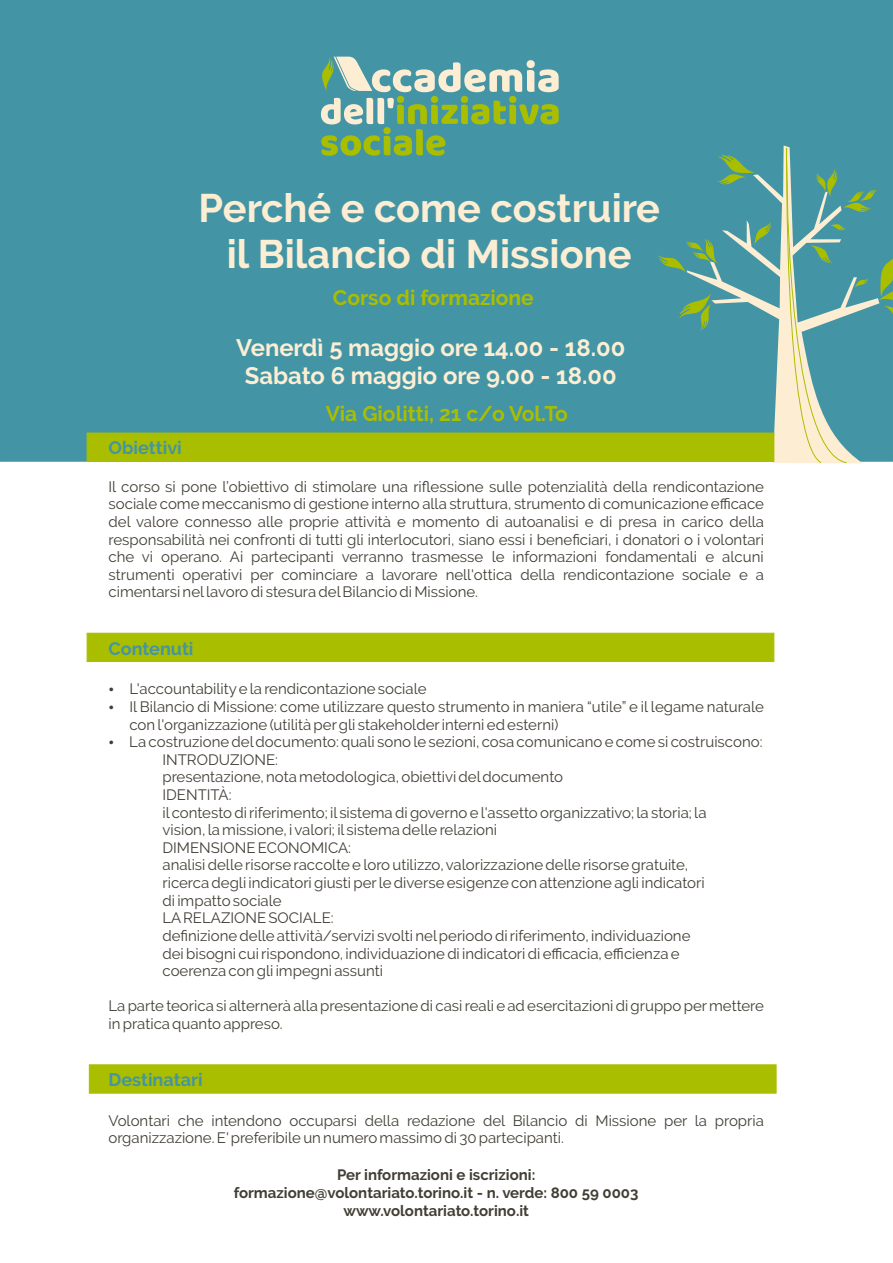
<style>
.page{position:relative;width:893px;height:1263px;background:#fff}
.page>*{position:absolute;margin:0;border:0;box-sizing:border-box;transform-origin:0 0}
.t1{font:700 39.75px/46.7px "Raleway";color:#fdeed3;text-align:center}
.t2{font:700 23.85px/27.9px "Raleway";color:#fdeed3;text-align:center}
.t3{font:700 21px "Raleway";color:#aabe00}
.t4{font:700 18px "Raleway";color:#4395a5}
.t5{font:15px/17.5px "Raleway";color:#423e35}
.t6{font:700 15px/17.5px "Raleway";color:#423e35;text-align:center}
</style>
<div class="page">
<div style="left:0;top:0;width:893px;height:462px;background:#4395a5"></div>
<svg style="left:687px;top:145px;width:193px;height:318px;background:#599faa"></svg>
<svg style="left:679px;top:294px;width:32px;height:36px"></svg>
<svg style="left:718px;top:155px;width:37px;height:29px"></svg>
<svg style="left:658px;top:237px;width:59px;height:36px;background:#5a9e87"></svg>
<svg style="left:754px;top:222px;width:17px;height:23px"></svg>
<svg style="left:784px;top:147px;width:109px;height:317px;background:#6faaa7"></svg>
<svg style="left:315px;top:57px;width:244px;height:99px;background:#76ac92"></svg>
<div style="left:86px;top:432px;width:689px;height:30px;background:#aabe00"></div>
<svg style="left:86px;top:632px;width:689px;height:30px;background:#acbf07"></svg>
<svg style="left:88px;top:1064px;width:689px;height:30px;background:#abbf05"></svg>
<h1 class="t1" style="left:199px;top:184px;width:463px">Perché e come costruire il Bilancio di Missione</h1>
<h3 class="t3" style="left:333px;top:286px;width:202px">Corso di formazione</h3>
<h2 class="t2" style="left:236px;top:334px;width:391px">Venerdì 5 maggio ore 14.00 - 18.00<br>Sabato 6 maggio ore 9.00 - 18.00</h2>
<h3 class="t3" style="left:326px;top:401px;width:244px">Via Giolitti, 21 c/o Vol.To</h3>
<p class="t4" style="left:109px;top:437px;width:75px">Obiettivi</p>
<p class="t5" style="left:109px;top:478px;width:657px;text-align:justify">Il corso si pone l’obiettivo di stimolare una riflessione sulle potenzialità della rendicontazione sociale come meccanismo di gestione interno alla struttura, strumento di comunicazione efficace del valore connesso alle proprie attività e momento di autoanalisi e di presa in carico della responsabilità nei confronti di tutti gli interlocutori, siano essi i beneficiari, i donatori o i volontari che vi operano. Ai partecipanti verranno trasmesse le informazioni fondamentali e alcuni strumenti operativi per cominciare a lavorare nell'ottica della rendicontazione sociale e a cimentarsi nellavoro di stesura delBilancio di Missione.</p>
<p class="t4" style="left:109px;top:638px;width:86px">Contenuti</p>
<p class="t5" style="left:129px;top:680px;width:299px">L'accountabilitye la rendicontazione sociale</p>
<p class="t5" style="left:129px;top:698px;width:636px">Il Bilancio di Missione: come utilizzare questo strumento in maniera “utile” e il legame naturale</p>
<p class="t5" style="left:129px;top:715px;width:431px">con l'organizzazione (utilità pergli stakeholderinterni ed esterni)</p>
<p class="t5" style="left:129px;top:733px;width:635px">La costruzione deldocumento: quali sono le sezioni, cosa comunicano e come si costruiscono:</p>
<p class="t5" style="left:162px;top:751px;width:117px">INTRODUZIONE:</p>
<p class="t5" style="left:162px;top:768px;width:402px">presentazione, nota metodologica, obiettivi deldocumento</p>
<p class="t5" style="left:162px;top:786px;width:71px">IDENTITÀ:</p>
<p class="t5" style="left:162px;top:803px;width:545px">ilcontesto di riferimento; il sistema di governo e l'assetto organizzativo; la storia; la</p>
<p class="t5" style="left:162px;top:821px;width:336px">vision, la missione, i valori; il sistema delle relazioni</p>
<p class="t5" style="left:162px;top:839px;width:190px">DIMENSIONE ECONOMICA:</p>
<p class="t5" style="left:162px;top:856px;width:527px">analisi delle risorse raccolte e loro utilizzo, valorizzazione delle risorse gratuite,</p>
<p class="t5" style="left:162px;top:874px;width:544px">ricerca degli indicatori giusti perle diverse esigenze con attenzione agli indicatori</p>
<p class="t5" style="left:162px;top:891px;width:121px">di impatto sociale</p>
<p class="t5" style="left:162px;top:909px;width:173px">LARELAZIONE SOCIALE:</p>
<p class="t5" style="left:162px;top:927px;width:529px">definizione delle attività/servizi svolti nelperiodo di riferimento, individuazione</p>
<p class="t5" style="left:162px;top:944px;width:519px">dei bisogni cui rispondono, individuazione di indicatori di efficacia, efficienza e</p>
<p class="t5" style="left:162px;top:962px;width:222px">coerenza con gli impegni assunti</p>
<p class="t5" style="left:108px;top:997px;width:657px">La parte teorica si alternerà alla presentazione di casi reali e ad esercitazioni di gruppo permettere in pratica quanto appreso.</p>
<p class="t4" style="left:108px;top:1069px;width:96px">Destinatari</p>
<p class="t5" style="left:108px;top:1112px;width:657px">Volontari che intendono occuparsi della redazione del Bilancio di Missione per la propria organizzazione. E'preferibile un numero massimo di 30 partecipanti.</p>
<p class="t6" style="left:234px;top:1166px;width:406px">Per informazioni e iscrizioni: formazione@volontariato.torino.it - n. verde: 800 59 0003 www.volontariato.torino.it</p>
</div>
